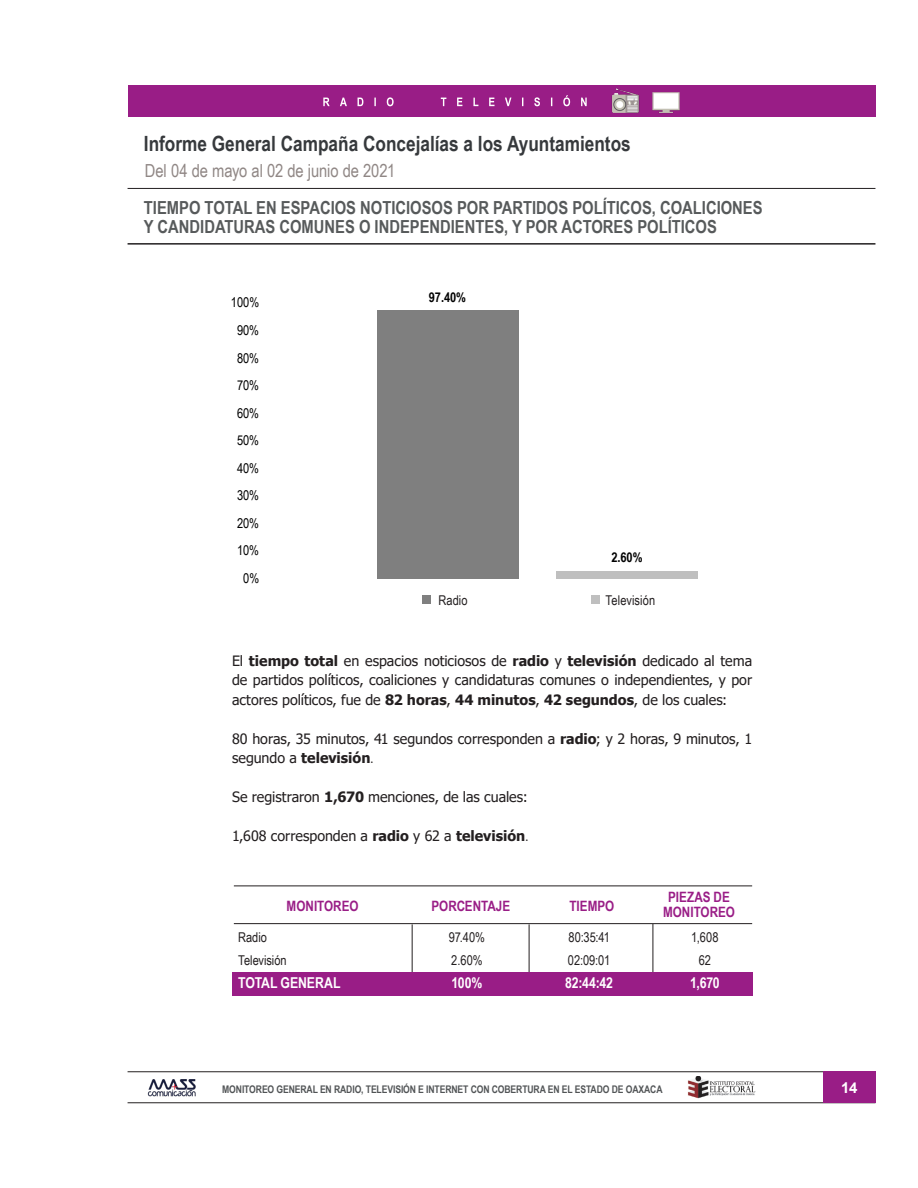
<style>
.page{position:relative;width:918px;height:1188px;background:#fff}
.page>*{position:absolute;margin:0;border:0;box-sizing:border-box;transform-origin:0 0}
.INFORME_SEMANAL{font:700 21px "Arial Narrow";color:#36393c}
.TITULOS_DE_CONTENIDO{font:700 18px "Arial Narrow";color:#575a5b}
.t1{font:18px "Arial Narrow";letter-spacing:-.005em;color:#908785}
.TABLAS2_BLANCO{font:700 15px "Arial Narrow";letter-spacing:-.005em;color:#fff}
.t2{font:700 15px "Arial";color:#fff}
.CUERPO_DE_TEXTO{font:14.25px/19.5px "Tahoma";color:#231f20;text-align:justify}
.TITULITO_TABLA_CUADR{font:700 14.25px/15px "Arial Narrow";color:#991d86;text-align:center}
.TABLAS_1{font:13.5px "Arial Narrow";color:#231f20}
.t3{font:13.5px "Arial Narrow";letter-spacing:-.005em;color:#000}
.t4{font:700 13.5px "Arial Narrow";color:#000}
.t5{font:700 10.5px "Arial Narrow";letter-spacing:-.01em;color:#515456}
.s1{font-weight:700}
.s2{font-family:"Times New Roman"}
</style>
<div class="page">
<hr style="left:128px;top:1072px;width:747px;height:1px;background:#231f20">
<hr style="left:128px;top:1103px;width:747px;height:1px;background:#231f20">
<div style="left:823px;top:1072px;width:52px;height:31px;background:#991d86"></div>
<img style="left:147px;top:1079px;width:49px;height:18px">
<img style="left:687px;top:1077px;width:69px;height:22px">
<div style="left:128px;top:85px;width:748px;height:31px;background:#991d86"></div>
<svg style="left:323px;top:95px;width:264px;height:11px"></svg>
<img style="left:611px;top:88px;width:29px;height:25px">
<img style="left:651px;top:92px;width:30px;height:25px">
<hr style="left:529px;top:924px;width:1px;height:71px;background:#231f20">
<hr style="left:412px;top:924px;width:1px;height:71px;background:#231f20">
<hr style="left:653px;top:924px;width:1px;height:71px;background:#231f20">
<div style="left:232px;top:972px;width:520px;height:23px;background:#991d86"></div>
<hr style="left:234px;top:886px;width:518px;height:1px;background:#231f20">
<hr style="left:234px;top:923px;width:518px;height:1px;background:#231f20">
<hr style="left:128px;top:243px;width:747px;height:2px;background:#231f20">
<hr style="left:128px;top:188px;width:747px;height:1px;background:#231f20">
<div style="left:422px;top:595px;width:9px;height:8px;background:#7f7f7f"></div>
<div style="left:591px;top:595px;width:8px;height:8px;background:#bfbfbf"></div>
<div style="left:377px;top:310px;width:141px;height:269px;background:#7f7f7f"></div>
<div style="left:556px;top:571px;width:142px;height:8px;background:#bfbfbf"></div>
<p class="INFORME_SEMANAL" style="left:144px;top:128px;width:488px">Informe General Campaña Concejalías a los Ayuntamientos</p>
<p class="t1" style="left:145px;top:158px;width:252px">Del 04 de mayo al 02 de junio de 2021</p>
<p class="TITULOS_DE_CONTENIDO" style="left:144px;top:194px;width:620px">TIEMPO TOTAL EN ESPACIOS NOTICIOSOS POR PARTIDOS POLÍTICOS, COALICIONES</p>
<p class="TITULOS_DE_CONTENIDO" style="left:144px;top:213px;width:574px">Y CANDIDATURAS COMUNES O INDEPENDIENTES, Y POR ACTORES POLÍTICOS</p>
<p class="t3" style="left:231px;top:293px;width:30px">100%</p>
<p class="t3" style="left:237px;top:320px;width:24px">90%</p>
<p class="t3" style="left:237px;top:348px;width:24px">80%</p>
<p class="t3" style="left:237px;top:375px;width:24px">70%</p>
<p class="t3" style="left:237px;top:403px;width:24px">60%</p>
<p class="t3" style="left:237px;top:431px;width:24px">50%</p>
<p class="t3" style="left:237px;top:458px;width:24px">40%</p>
<p class="t3" style="left:237px;top:486px;width:24px">30%</p>
<p class="t3" style="left:237px;top:513px;width:24px">20%</p>
<p class="t3" style="left:237px;top:541px;width:24px">10%</p>
<p class="t3" style="left:243px;top:568px;width:17px">0%</p>
<p class="t4" style="left:429px;top:287px;width:39px">97.40%</p>
<p class="t4" style="left:611px;top:547px;width:33px">2.60%</p>
<p class="TABLAS_1" style="left:438px;top:590px;width:31px">Radio</p>
<p class="TABLAS_1" style="left:606px;top:590px;width:51px">Televisión</p>
<p class="CUERPO_DE_TEXTO" style="left:232px;top:652px;width:522px">El <span class="s1">tiempo total</span> en espacios noticiosos de <span class="s1">radio</span> y <span class="s1">televisión</span> dedicado al tema de partidos políticos, coaliciones y candidaturas comunes o independientes, y por actores políticos, fue de <span class="s1">82 horas</span>, <span class="s1">44 minutos</span>, <span class="s1">42 segundos</span>, de los cuales:</p>
<p class="CUERPO_DE_TEXTO" style="left:232px;top:730px;width:522px">80 horas, 35 minutos, 41 segundos corresponden a <span class="s1">radio</span>; y 2 horas, 9 minutos, 1 segundo a <span class="s1">televisión</span><span class="s2">.</span></p>
<p class="CUERPO_DE_TEXTO" style="left:232px;top:788px;width:297px">Se registraron <span class="s1">1,670</span> menciones, de las cuales:</p>
<p class="CUERPO_DE_TEXTO" style="left:232px;top:827px;width:298px">1,608 corresponden a <span class="s1">radio</span> y 62 a <span class="s1">televisión</span><span class="s2">.</span></p>
<p class="TITULITO_TABLA_CUADR" style="left:287px;top:898px;width:73px">MONITOREO</p>
<p class="TITULITO_TABLA_CUADR" style="left:663px;top:889px;width:73px">PIEZAS DE<br>MONITOREO</p>
<p class="TITULITO_TABLA_CUADR" style="left:432px;top:898px;width:80px">PORCENTAJE</p>
<p class="TITULITO_TABLA_CUADR" style="left:569px;top:898px;width:46px">TIEMPO</p>
<p class="TABLAS_1" style="left:238px;top:928px;width:30px">Radio</p>
<p class="TABLAS_1" style="left:449px;top:928px;width:38px">97.40%</p>
<p class="TABLAS_1" style="left:568px;top:928px;width:43px">80:35:41</p>
<p class="TABLAS_1" style="left:691px;top:928px;width:29px">1,608</p>
<p class="TABLAS_1" style="left:238px;top:950px;width:50px">Televisión</p>
<p class="TABLAS_1" style="left:451px;top:950px;width:33px">2.60%</p>
<p class="TABLAS_1" style="left:568px;top:950px;width:44px">02:09:01</p>
<p class="TABLAS_1" style="left:699px;top:950px;width:14px">62</p>
<p class="TABLAS2_BLANCO" style="left:238px;top:971px;width:104px">TOTAL GENERAL</p>
<p class="TABLAS2_BLANCO" style="left:452px;top:971px;width:32px">100%</p>
<p class="TABLAS2_BLANCO" style="left:565px;top:971px;width:49px">82:44:42</p>
<p class="TABLAS2_BLANCO" style="left:690px;top:971px;width:31px">1,670</p>
<p class="t5" style="left:222px;top:1081px;width:442px">MONITOREO GENERAL EN RADIO, TELEVISIÓN E INTERNET CON COBERTURA EN EL ESTADO DE OAXACA</p>
<p class="t2" style="left:841px;top:1077px;width:18px">14</p>
</div>
